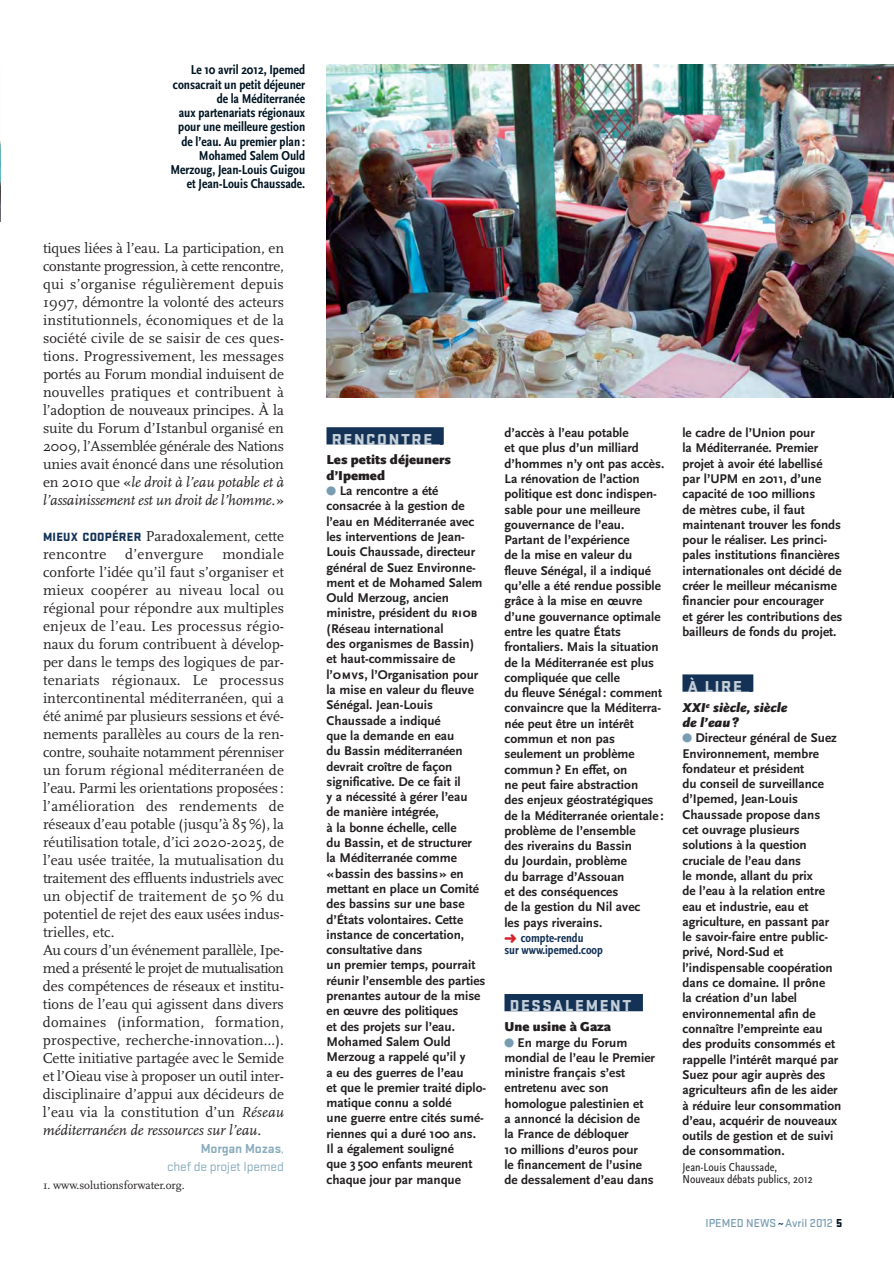
<style>
.page{position:relative;width:894px;height:1264px;background:#fff}
.page>*{position:absolute;margin:0;border:0;box-sizing:border-box;transform-origin:0 0}
.t1{font:900 16.5px "Stratum No 1";letter-spacing:.1em;color:#c5cfd8}
.t2{font:15px/18px "Scala";color:#231f20}
.t3{font:15px "Scala";letter-spacing:.02em;color:#231f20}
.t4{font:13.5px/14.2px "Scala Sans Bold Con";color:#001522;text-align:right}
.t5{font:900 13.5px/15.3px "Scala Sans";color:#231f20}
.t6{font:13.5px/18px "Stratum No 1";letter-spacing:-.01em;color:#89acbc;text-align:right}
.t7{font:italic 900 13.5px/15.3px "Scala Sans";color:#231f20}
.t8{font:700 13.2px/15.3px "Scala Sans";color:#231f20}
.t9{font:12.75px/12.8px "Scala Sans Bold Con";color:#133256;text-align:center}
.t10{font:12px/12px "Scala Sans Regular Con";color:#231f20}
.t11{font:500 12px "Stratum No 1";color:#789db2}
.t12{font:11.7px "Scala";letter-spacing:-.005em;color:#231f20}
.s1{font-style:italic}
.s2{font-family:"Stratum No 1";font-weight:900;font-size:12.3px;color:#133256}
.s3{font-weight:700}
.s4{color:#133256}
.s5{font-family:"Scala Sans Caps"}
.s6{font-weight:900;color:#001522}
</style>
<div class="page">
<div style="left:326px;top:427px;width:118px;height:17px;background:#133256"></div>
<div style="left:504px;top:994px;width:139px;height:17px;background:#133256"></div>
<div style="left:682px;top:674px;width:71px;height:18px;background:#133256"></div>
<img style="left:326px;top:64px;width:568px;height:333px">
<img style="left:0;top:140px;width:1px;height:82px">
<p class="t4" style="left:170px;top:64px;width:136px">Le 10 avril 2012, Ipemed consacrait un petit déjeuner de la Méditerranée<br>aux partenariats régionaux pour une meilleure gestion de l’eau. Au premier plan :<br>Mohamed Salem Ould<br>Merzoug, Jean-Louis Guigou et Jean-Louis Chaussade.</p>
<p class="t2" style="left:43px;top:239px;width:243px;text-align:justify">tiques liées à l’eau. La participation, en constante progression, à cette rencontre, qui s’organise régulièrement depuis 1997, démontre la volonté des acteurs institutionnels, économiques et de la société civile de se saisir de ces ques&shy;tions. Progressivement, les messages portés au Forum mondial induisent de nouvelles pratiques et contribuent à l’adoption de nouveaux principes. À la suite du Forum d’Istanbul organisé en 2009, l’Assemblée générale des Nations unies avait énoncé dans une résolution en 2010 que «<span class="s1">le droit à l’eau potable et à l’assainissement est un droit de l’homme.</span>»</p>
<p class="t2" style="left:43px;top:527px;width:242px"><span class="s2">MIEUX COOPÉRER</span> Paradoxalement, cette rencontre</p>
<p class="t2" style="left:43px;top:545px;width:243px;text-indent:179px">mondiale conforte l’idée qu’il faut s’organiser et mieux coopérer au niveau local ou régional pour répondre aux multiples enjeux de l’eau. Les processus régio&shy;naux du forum contribuent à dévelop&shy;per dans le temps des logiques de par&shy;tenariats régionaux. Le processus intercontinental méditerranéen, qui a été animé par plusieurs sessions et évé&shy;nements parallèles au cours de la ren&shy;contre, souhaite notamment pérenniser un forum régional méditerranéen de l’eau. Parmi les orientations proposées : l’amélioration des rendements de réseaux d’eau potable (jusqu’à 85 %), la réutilisation totale, d’ici 2020-2025, de l’eau usée traitée, la mutualisation du traitement des effluents industriels avec un objectif de traitement de 50 % du potentiel de rejet des eaux usées indus&shy;trielles, etc.<br>Au cours d’un événement parallèle, Ipe&shy;med a présenté le projet de mutualisation des compétences de réseaux et institu&shy;tions de l’eau qui agissent dans divers domaines (information, formation, prospective, recherche-innovation…).<br>Cette initiative partagée avec le Semide et l’Oieau vise à proposer un outil inter&shy;disciplinaire d’appui aux décideurs de l’eau via la constitution d’un <span class="s1">Réseau méditerranéen de ressources sur l’eau</span>.</p>
<p class="t6" style="left:167px;top:1140px;width:118px"><span class="s3">Morgan Mozas</span>,<br>chef de projet Ipemed</p>
<p class="t12" style="left:43px;top:1179px;width:143px">1. www.solutionsforwater.org.</p>
<p class="t3" style="left:125px;top:546px;width:80px">d’envergure</p>
<p class="t1" style="left:332px;top:429px;width:114px">RENCONTRE <span class="s4">.</span></p>
<p class="t5" style="left:326px;top:453px;width:126px">Les petits déjeuners d’Ipemed</p>
<p class="t8" style="left:326px;top:484px;width:161px;text-indent:13px">La rencontre a été consacrée à la gestion de l’eau en Méditerranée avec les interventions de Jean-<br>Louis Chaussade, directeur général de Suez Environne - ment et de Mohamed Salem<br>Ould Merzoug, ancien ministre, président du <span class="s5">riob </span>(Réseau international<br>des organismes de Bassin) et haut-commissaire de l’<span class="s5">omvs</span>, l’Organisation pour la mise en valeur du fleuve<br>Sénégal. Jean-Louis<br>Chaussade a indiqué<br>que la demande en eau<br>du Bassin méditerranéen devrait croître de façon significative. De ce fait il<br>y a nécessité à gérer l’eau<br>de manière intégrée,<br>à la bonne échelle, celle<br>du Bassin, et de structurer<br>la Méditerranée comme «bassin des bassins» en mettant en place un Comité des bassins sur une base d’États volontaires. Cette instance de concerta tion, consultative dans<br>un premier temps, pourrait réunir l’ensemble des parties prenantes autour de la mise en œuvre des politiques<br>et des projets sur l’eau.<br>Mohamed Salem Ould<br>Merzoug a rappelé qu’il y<br>a eu des guerres de l’eau<br>et que le premier traité diplo - ma tique connu a soldé<br>une guerre entre cités sumé - riennes qui a duré 100 ans.<br>Il a également souligné<br>que 3 500 enfants meurent chaque jour par manque</p>
<p class="t8" style="left:504px;top:426px;width:161px">d’accès à l’eau potable<br>et que plus d’un milliard d’hommes n’y ont pas accès.<br>La rénovation de l’action politique est donc indispen - sable pour une meilleure gouvernance de l’eau.<br>Partant de l’expérience<br>de la mise en valeur du fleuve Sénégal, il a indiqué qu’elle a été rendue possible grâce à la mise en œuvre d’une gouvernance optimale entre les quatre États frontaliers. Mais la situation de la Méditerranée est plus compliquée que celle<br>du fleuve Sénégal : comment convaincre que la Méditerra - née peut être un intérêt commun et non pas seulement un problème commun ? En effet, on<br>ne peut faire abstraction<br>des enjeux géostratégiques de la Méditerranée orientale : problème de l’ensemble<br>des riverains du Bassin<br>du Jourdain, problème<br>du barrage d’Assouan<br>et des conséquences<br>de la gestion du Nil avec<br>les pays riverains.</p>
<p class="t9" style="left:504px;top:932px;width:100px">compte-rendu<br>sur www.ipemed.coop</p>
<p class="t1" style="left:510px;top:996px;width:135px">DESSALEMENT <span class="s4">.</span></p>
<p class="t5" style="left:504px;top:1020px;width:108px">Une usine à Gaza</p>
<p class="t8" style="left:504px;top:1035px;width:152px;text-indent:13px">En marge du Forum mondial de l’eau le Premier ministre français s’est entretenu avec son homologue palestinien et<br>a annoncé la décision de<br>la France de débloquer<br>10 millions d’euros pour<br>le financement de l’usine de dessalement d’eau dans</p>
<p class="t8" style="left:682px;top:426px;width:161px">le cadre de l’Union pour<br>la Méditerranée. Premier projet à avoir été labellisé par l’UPM en 2011, d’une capacité de 100 millions<br>de mètres cube, il faut maintenant trouver les fonds pour le réaliser. Les princi - pales institutions financières internationales ont décidé de créer le meilleur mécanisme financier pour encourager<br>et gérer les contributions des bailleurs de fonds du projet.</p>
<p class="t1" style="left:688px;top:676px;width:67px">À LIRE <span class="s4">.</span></p>
<p class="t7" style="left:682px;top:699px;width:106px">XXI<sup>e</sup> siècle, siècle de l’eau ?</p>
<p class="t8" style="left:682px;top:731px;width:160px;text-indent:13px">Directeur général de Suez<br>Environnement, membre fondateur et président<br>du conseil de surveillance d’Ipemed, Jean-Louis<br>Chaussade propose dans<br>cet ouvrage plusieurs solutions à la question cruciale de l’eau dans<br>le monde, allant du prix<br>de l’eau à la relation entre eau et industrie, eau et agriculture, en passant par le savoir-faire entre public&shy;privé, Nord-Sud et l’indispensable coopération dans ce domaine. Il prône<br>la création d’un label environnemental afin de connaître l’empreinte eau des produits consommés et rappelle l’intérêt marqué par<br>Suez pour agir auprès des agriculteurs afin de les aider à réduire leur consommation d’eau, acquérir de nouveaux outils de gestion et de suivi de consommation.</p>
<p class="t10" style="left:682px;top:1162px;width:132px">Jean-Louis Chaussade,<br>Nouveaux débats publics, 2012</p>
<p class="t11" style="left:705px;top:1216px;width:138px">IPEMED NEWS<span class="s4">~</span>Avril 2012 <span class="s6">5</span></p>
</div>
